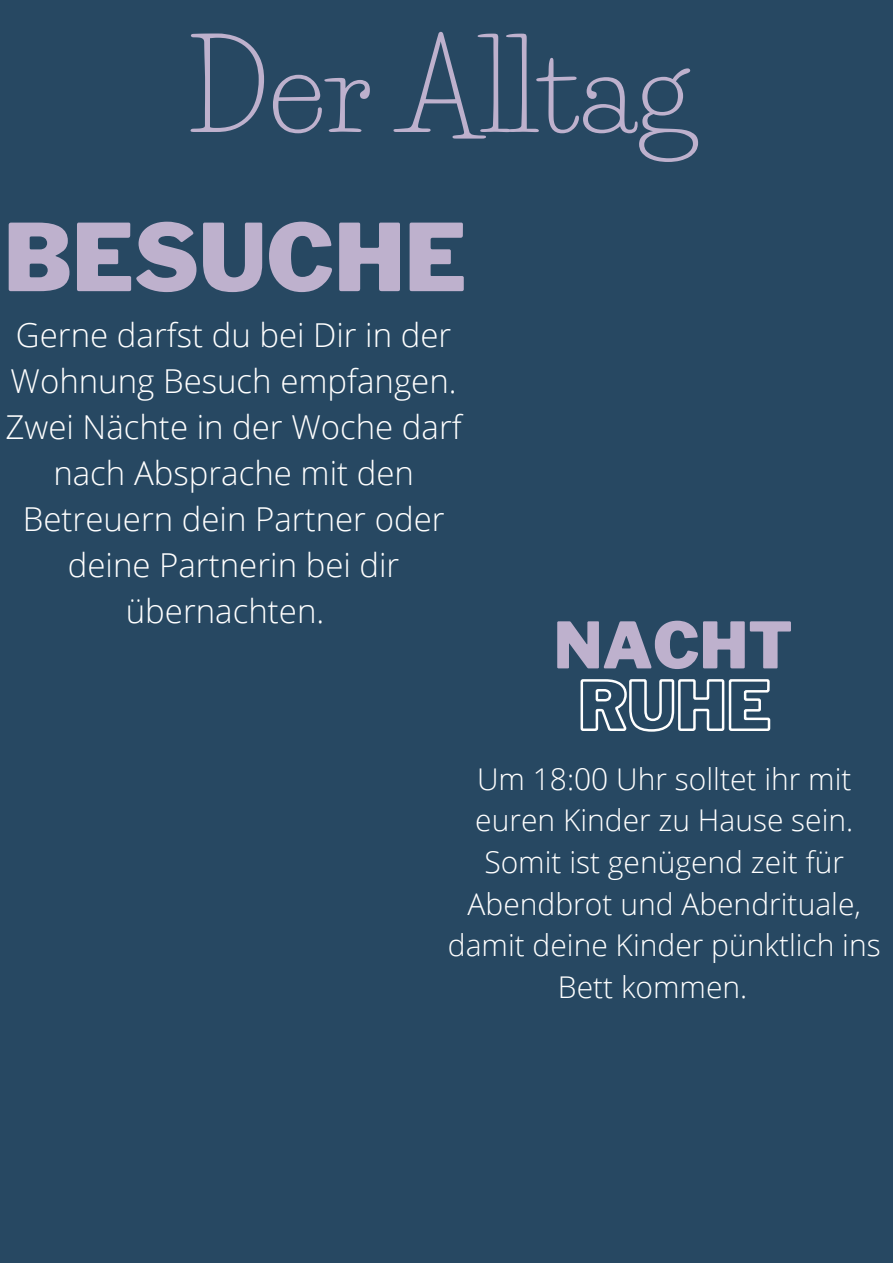
<style>
.page{position:relative;width:893px;height:1264px;background:#fff}
.page>*{position:absolute;margin:0;border:0;box-sizing:border-box;transform-origin:0 0}
.t1{font:119.85px "Life Savers";color:#beb1cd}
.t2{font:900 92.4px "Libre Franklin";color:#beb1cd}
.t3{font:900 63.45px "Libre Franklin";color:#beb1cd}
.t4{font:300 33px/46px "Open Sans";color:#fff;text-align:center}
.t5{font:300 30px "Open Sans";color:#fff}
</style>
<div class="page">
<div style="left:0;top:0;width:892px;height:1262px;background:#274862"></div>
<svg style="left:580px;top:679px;width:191px;height:53px"></svg>
<p class="t1" style="left:188px;top:15px;width:504px">Der Alltag</p>
<p class="t2" style="left:4px;top:202px;width:464px">BESUCHE</p>
<p class="t4" style="left:6px;top:311px;width:457px">Gerne darfst du bei Dir in der<br>Wohnung Besuch empfangen.<br>Zwei Nächte in der Woche darf nach Absprache mit den<br>Betreuern dein Partner oder deine Partnerin bei dir übernachten.</p>
<p class="t3" style="left:554px;top:607px;width:240px">NACHT</p>
<p class="t5" style="left:477px;top:757px;width:376px">Um 18:00 Uhr solltet ihr mit</p>
<p class="t5" style="left:475px;top:799px;width:379px">euren Kinder zu Hause sein.</p>
<p class="t5" style="left:484px;top:840px;width:361px">Somit ist genügend zeit für</p>
<p class="t5" style="left:467px;top:882px;width:395px">Abendbrot und Abendrituale,</p>
<p class="t5" style="left:448px;top:924px;width:434px">damit deine Kinder pünktlich ins</p>
<p class="t5" style="left:558px;top:965px;width:191px">Bett kommen.</p>
</div>
